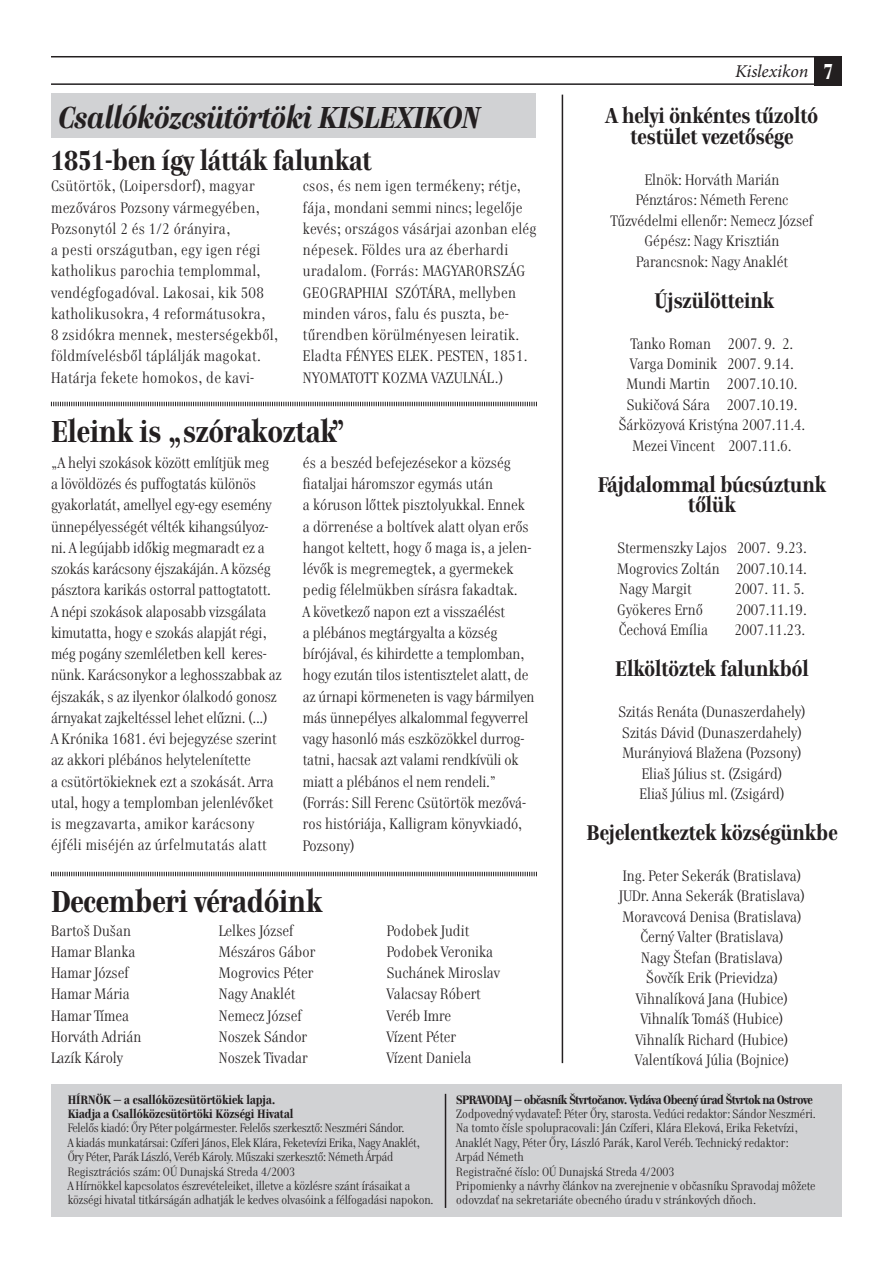
<style>
.page{position:relative;width:893px;height:1263px;background:#fff}
.page>*{position:absolute;margin:0;border:0;box-sizing:border-box;transform-origin:0 0}
.t1{font:700 30px "Genre";color:#231f20}
.t2{font:italic 700 30px "Genre";color:#231f20}
.t3{font:700 27px "Genre";color:#231f20}
.t4{font:700 21px/20.5px "Genre";color:#231f20;text-align:center}
.t5{font:italic 18px "Minion Pro";letter-spacing:-.005em;color:#231f20}
.t6{font:15px/21.3px "Genre";color:#231f20}
.t7{font:15px/21.3px "Genre";letter-spacing:.02em;color:#231f20}
.t8{font:12px/14.4px "Genre";letter-spacing:-.01em;color:#231f20}
.t9{font:700 12px/14.4px "Genre";color:#231f20}
.t10{font:700 12px "Genre";letter-spacing:-.03em;color:#231f20}
.s1{font-family:"Genre";font-weight:700;font-style:normal;font-size:21.45px;color:#fff}
</style>
<div class="page">
<div style="left:52px;top:94px;width:484px;height:44px;background:#d1d2d4"></div>
<hr style="left:51px;top:83px;width:791px;height:2px;background:#231f20">
<div style="left:815px;top:56px;width:27px;height:29px;background:#231f20"></div>
<hr style="left:51px;top:56px;width:791px;height:1px;background:#231f20">
<div style="left:51px;top:1084px;width:791px;height:133px;background:#d1d2d4"></div>
<hr style="left:445px;top:1094px;width:1px;height:114px;background:#231f20">
<hr style="left:562px;top:95px;width:1px;height:968px;background:#231f20">
<svg style="left:51px;top:401px;width:486px;height:476px"></svg>
<h1 class="t2" style="left:58px;top:104px;width:423px">Csallóközcsütörtöki KISLEXIKON</h1>
<h2 class="t3" style="left:51px;top:148px;width:322px">1851-ben így látták falunkat</h2>
<p class="t7" style="left:51px;top:176px;width:229px">Csütörtök, (Loipersdorf), magyar mezőváros Pozsony vármegyében, Pozsonytól 2 és 1/2 órányira,<br>a pesti országutban, egy igen régi katholikus parochia templommal, vendégfogadóval. Lakosai, kik 508 katholikusokra, 4 reformátusokra,<br>8 zsidókra mennek, mesterségekből, földmívelésből táplálják magokat.<br>Határja fekete homokos, de kavi-</p>
<p class="t7" style="left:303px;top:176px;width:235px">csos, és nem igen termékeny; rétje, fája, mondani semmi nincs; legelője kevés; országos vásárjai azonban elég népesek. Földes ura az éberhardi uradalom. (Forrás: MAGYARORSZÁG GEOGRAPHIAI SZÓTÁRA, mellyben minden város, falu és puszta, be&shy;tűrendben körülményesen leiratik.<br>Eladta FÉNYES ELEK. PESTEN, 1851.<br>NYOMATOTT KOZMA VAZULNÁL.)</p>
<h1 class="t1" style="left:51px;top:418px;width:295px">Eleink is „szórakoztak”</h1>
<p class="t6" style="left:51px;top:453px;width:232px">„A helyi szokások között említjük meg<br>a lövöldözés és puffogtatás különös gyakorlatát, amellyel egy-egy esemény ünnepélyességét vélték kihangsúlyoz&shy;ni. A legújabb időkig megmaradt ez a szokás karácsony éjszakáján. A község pásztora karikás ostorral pattogtatott.<br>A népi szokások alaposabb vizsgálata kimutatta, hogy e szokás alapját régi, még pogány szemléletben kell keres&shy;nünk. Karácsonykor a leghosszabbak az éjszakák, s az ilyenkor ólalkodó gonosz árnyakat zajkeltéssel lehet elűzni. (...)<br>A Krónika 1681. évi bejegyzése szerint az akkori plébános helytelenítette<br>a csütörtökieknek ezt a szokását. Arra utal, hogy a templomban jelenlévőket is megzavarta, amikor karácsony éjféli miséjén az úrfelmutatás alatt</p>
<p class="t6" style="left:303px;top:453px;width:233px">és a beszéd befejezésekor a község fiataljai háromszor egymás után<br>a kóruson lőttek pisztolyukkal. Ennek a dörrenése a boltívek alatt olyan erős hangot keltett, hogy ő maga is, a jelen&shy;lévők is megremegtek, a gyermekek pedig félelmükben sírásra fakadtak.<br>A következő napon ezt a visszaélést<br>a plébános megtárgyalta a község bírójával, és kihirdette a templomban, hogy ezután tilos istentisztelet alatt, de az úrnapi körmeneten is vagy bármilyen más ünnepélyes alkalommal fegyverrel vagy hasonló más eszközökkel durrog&shy;tatni, hacsak azt valami rendkívüli ok miatt a plébános el nem rendeli.” (Forrás: Sill Ferenc Csütörtök mezővá&shy;ros históriája, Kalligram könyvkiadó, Pozsony)</p>
<h1 class="t1" style="left:51px;top:888px;width:273px">Decemberi véradóink</h1>
<p class="t6" style="left:51px;top:921px;width:92px">Bartoš Dušan<br>Hamar Blanka<br>Hamar József<br>Hamar Mária<br>Hamar Tímea<br>Horváth Adrián<br>Lazík Károly</p>
<p class="t6" style="left:219px;top:921px;width:98px">Lelkes József<br>Mészáros Gábor<br>Mogrovics Péter<br>Nagy Anaklét<br>Nemecz József<br>Noszek Sándor<br>Noszek Tivadar</p>
<p class="t6" style="left:387px;top:921px;width:115px">Podobek Judit<br>Podobek Veronika<br>Suchánek Miroslav<br>Valacsay Róbert<br>Veréb Imre<br>Vízent Péter<br>Vízent Daniela</p>
<p class="t5" style="left:735px;top:64px;width:99px">Kislexikon <span class="s1">7</span></p>
<h3 class="t4" style="left:606px;top:107px;width:213px">A helyi önkéntes tűzoltó testület vezetősége</h3>
<p class="t6" style="left:611px;top:170px;width:204px;line-height:20.4px;text-align:center">Elnök: Horváth Marián<br>Pénztáros: Németh Ferenc<br>Tűzvédelmi ellenőr: Nemecz József<br>Gépész: Nagy Krisztián<br>Parancsnok: Nagy Anaklét</p>
<h3 class="t4" style="left:654px;top:291px;width:121px">Újszülötteink</h3>
<p class="t6" style="left:619px;top:334px;width:188px;line-height:20.4px;text-align:center">Tanko Roman 2007. 9. 2.<br>Varga Dominik 2007. 9.14.<br>Mundi Martin 2007.10.10.<br>Sukičová Sára 2007.10.19.<br>Šárközyová Kristýna 2007.11.4.<br>Mezei Vincent 2007.11.6.</p>
<h3 class="t4" style="left:598px;top:475px;width:230px">Fájdalommal búcsúztunk tőlük</h3>
<p class="t6" style="left:617px;top:539px;width:191px;line-height:20.4px;text-align:justify">Stermenszky Lajos 2007. 9.23.<br>Mogrovics Zoltán 2007.10.14.<br>Nagy Margit</p>
<p class="t6" style="left:734px;top:579px;width:71px">2007. 11. 5.</p>
<p class="t6" style="left:617px;top:600px;width:87px">Gyökeres Ernő</p>
<p class="t6" style="left:736px;top:600px;width:72px">2007.11.19.</p>
<p class="t6" style="left:619px;top:620px;width:91px">Čechová Emília</p>
<p class="t6" style="left:734px;top:620px;width:72px">2007.11.23.</p>
<h3 class="t4" style="left:615px;top:659px;width:195px">Elköltöztek falunkból</h3>
<p class="t6" style="left:618px;top:702px;width:189px;line-height:20.5px;text-align:center">Szitás Renáta (Dunaszerdahely)<br>Szitás Dávid (Dunaszerdahely)<br>Murányiová Blažena (Pozsony)<br>Eliaš Július st. (Zsigárd)<br>Eliaš Július ml. (Zsigárd)</p>
<h3 class="t4" style="left:586px;top:823px;width:253px">Bejelentkeztek községünkbe</h3>
<p class="t6" style="left:619px;top:866px;width:187px;line-height:20.4px;text-align:center">Ing. Peter Sekerák (Bratislava)<br>JUDr. Anna Sekerák (Bratislava)<br>Moravcová Denisa (Bratislava)<br>Černý Valter (Bratislava)<br>Nagy Štefan (Bratislava)<br>Šovčík Erik (Prievidza)<br>Vihnalíková Jana (Hubice)<br>Vihnalík Tomáš (Hubice)<br>Vihnalík Richard (Hubice)<br>Valentíková Júlia (Bojnice)</p>
<p class="t9" style="left:68px;top:1093px;width:227px">HÍRNÖK — a csallóközcsütörtökiek lapja.<br>Kiadja a Csallóközcsütörtöki Községi Hivatal</p>
<p class="t8" style="left:68px;top:1122px;width:367px">Felelős kiadó: Őry Péter polgármester. Felelős szerkesztő: Neszméri Sándor.<br>A kiadás munkatársai: Czíferi János, Elek Klára, Feketevízi Erika, Nagy Anaklét, Őry Péter, Parák László, Veréb Károly. Műszaki szerkesztő: Németh Árpád Regisztrációs szám: OÚ Dunajská Streda 4/2003<br>A Hírnökkel kapcsolatos észrevételeiket, illetve a közlésre szánt írásaikat a községi hivatal titkárságán adhatják le kedves olvasóink a félfogadási napokon.</p>
<p class="t10" style="left:456px;top:1094px;width:358px">SPRAVODAJ — občasník Štvrtočanov. Vydáva Obecný úrad Štvrtok na Ostrove</p>
<p class="t8" style="left:456px;top:1107px;width:361px">Zodpovedný vydavateľ: Péter Őry, starosta. Vedúci redaktor: Sándor Neszméri.<br>Na tomto čísle spolupracovali: Ján Czíferi, Klára Eleková, Erika Feketvízi, Anaklét Nagy, Péter Őry, László Parák, Karol Veréb. Technický redaktor:<br>Arpád Németh<br>Registračné číslo: OÚ Dunajská Streda 4/2003<br>Pripomienky a návrhy článkov na zverejnenie v občasníku Spravodaj môžete odovzdať na sekretariáte obecného úradu v stránkových dňoch.</p>
</div>
